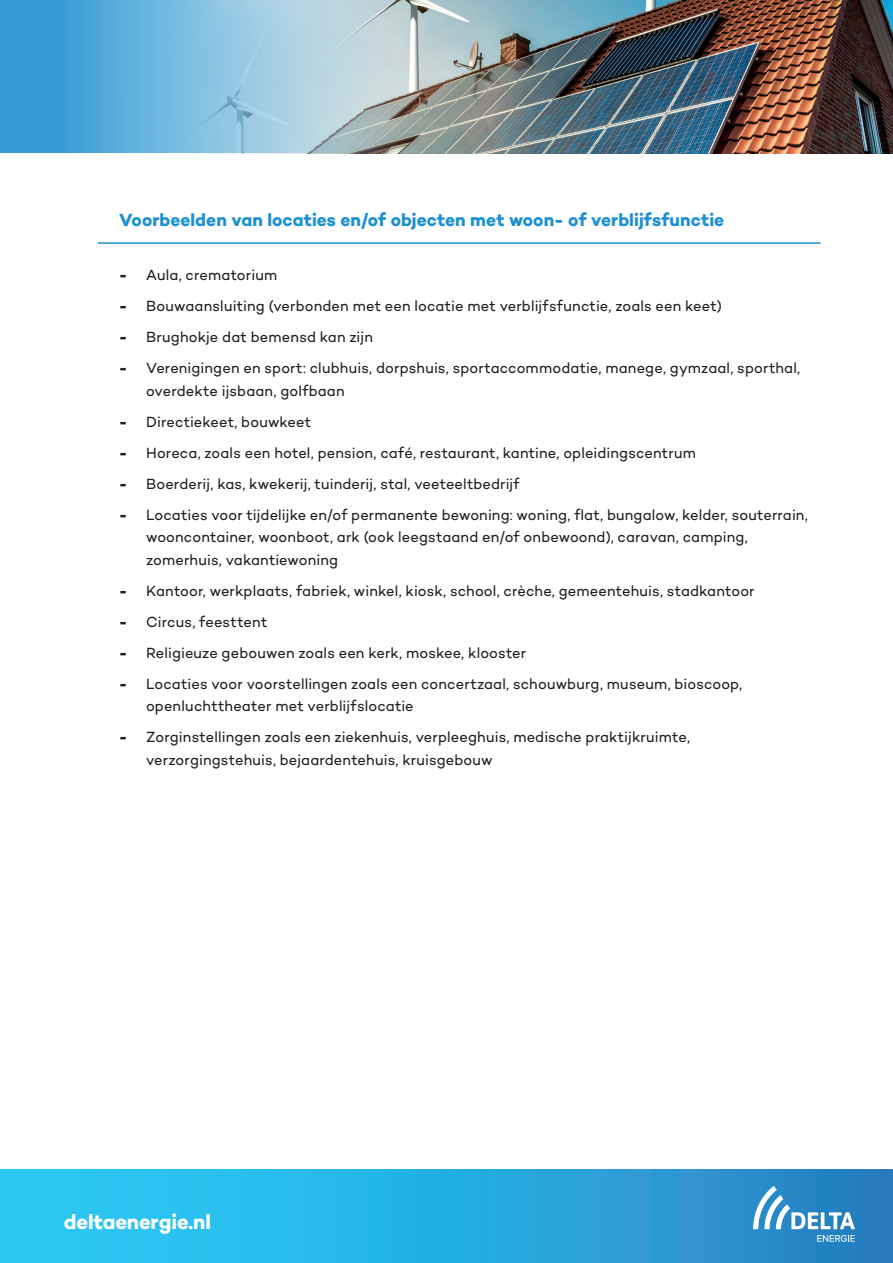
<style>
.page{position:relative;width:893px;height:1263px;background:#fff}
.page>*{position:absolute;margin:0;border:0;box-sizing:border-box;transform-origin:0 0}
.t1{font:700 21px "Campton";letter-spacing:-.005em;color:#fff}
.t2{font:700 18px "Campton";letter-spacing:.005em;color:#1d90d0}
.t3{font:15px/22.5px "Campton";letter-spacing:.01em;color:#231f20}
.s1{font-weight:800}
</style>
<div class="page">
<div style="left:0;top:1169px;width:893px;height:94px;background:linear-gradient(to right,#29d2fc,#2883c3)"></div>
<svg style="left:753px;top:1186px;width:102px;height:43px"></svg>
<svg style="left:817px;top:1235px;width:38px;height:7px"></svg>
<hr style="left:98px;top:242px;width:723px;height:2px;background:#1d90d0">
<img style="left:422px;top:0;width:471px;height:153px">
<svg style="left:0;top:0;width:422px;height:153px;background:#7fbad8"></svg>
<p class="t2" style="left:119px;top:209px;width:607px">Voorbeelden van locaties en/of objecten met woon- of verblijfsfunctie</p>
<p class="t3" style="left:119px;top:263px;width:160px"><span class="s1">-</span> Aula, crematorium</p>
<p class="t3" style="left:119px;top:294px;width:604px"><span class="s1">-</span> Bouwaansluiting (verbonden met een locatie met verblijfsfunctie, zoals een keet)</p>
<p class="t3" style="left:119px;top:325px;width:255px"><span class="s1">-</span> Brughokje dat bemensd kan zijn</p>
<p class="t3" style="left:146px;top:356px;width:656px;text-indent:-27px"><span class="s1">-</span> Verenigingen en sport: clubhuis, dorpshuis, sportaccommodatie, manege, gymzaal, sporthal, overdekte ijsbaan, golfbaan</p>
<p class="t3" style="left:119px;top:410px;width:194px"><span class="s1">-</span> Directiekeet, bouwkeet</p>
<p class="t3" style="left:119px;top:441px;width:578px"><span class="s1">-</span> Horeca, zoals een hotel, pension, café, restaurant, kantine, opleidingscentrum</p>
<p class="t3" style="left:119px;top:472px;width:402px"><span class="s1">-</span> Boerderij, kas, kwekerij, tuinderij, stal, veeteeltbedrijf</p>
<p class="t3" style="left:146px;top:503px;width:663px;text-indent:-27px"><span class="s1">-</span> Locaties voor tijdelijke en/of permanente bewoning: woning, flat, bungalow, kelder, souterrain, wooncontainer, woonboot, ark (ook leegstaand en/of onbewoond), caravan, camping, zomerhuis, vakantiewoning</p>
<p class="t3" style="left:119px;top:579px;width:637px"><span class="s1">-</span> Kantoor, werkplaats, fabriek, winkel, kiosk, school, crèche, gemeentehuis, stadkantoor</p>
<p class="t3" style="left:119px;top:610px;width:150px"><span class="s1">-</span> Circus, feesttent</p>
<p class="t3" style="left:119px;top:641px;width:409px"><span class="s1">-</span> Religieuze gebouwen zoals een kerk, moskee, klooster</p>
<p class="t3" style="left:146px;top:672px;width:598px;text-indent:-27px"><span class="s1">-</span> Locaties voor voorstellingen zoals een concertzaal, schouwburg, museum, bioscoop, openluchttheater met verblijfslocatie</p>
<p class="t3" style="left:146px;top:725px;width:545px;text-indent:-27px"><span class="s1">-</span> Zorginstellingen zoals een ziekenhuis, verpleeghuis, medische praktijkruimte, verzorgingstehuis, bejaardentehuis, kruisgebouw</p>
<h1 class="t1" style="left:64px;top:1208px;width:149px">deltaenergie.nl</h1>
</div>
